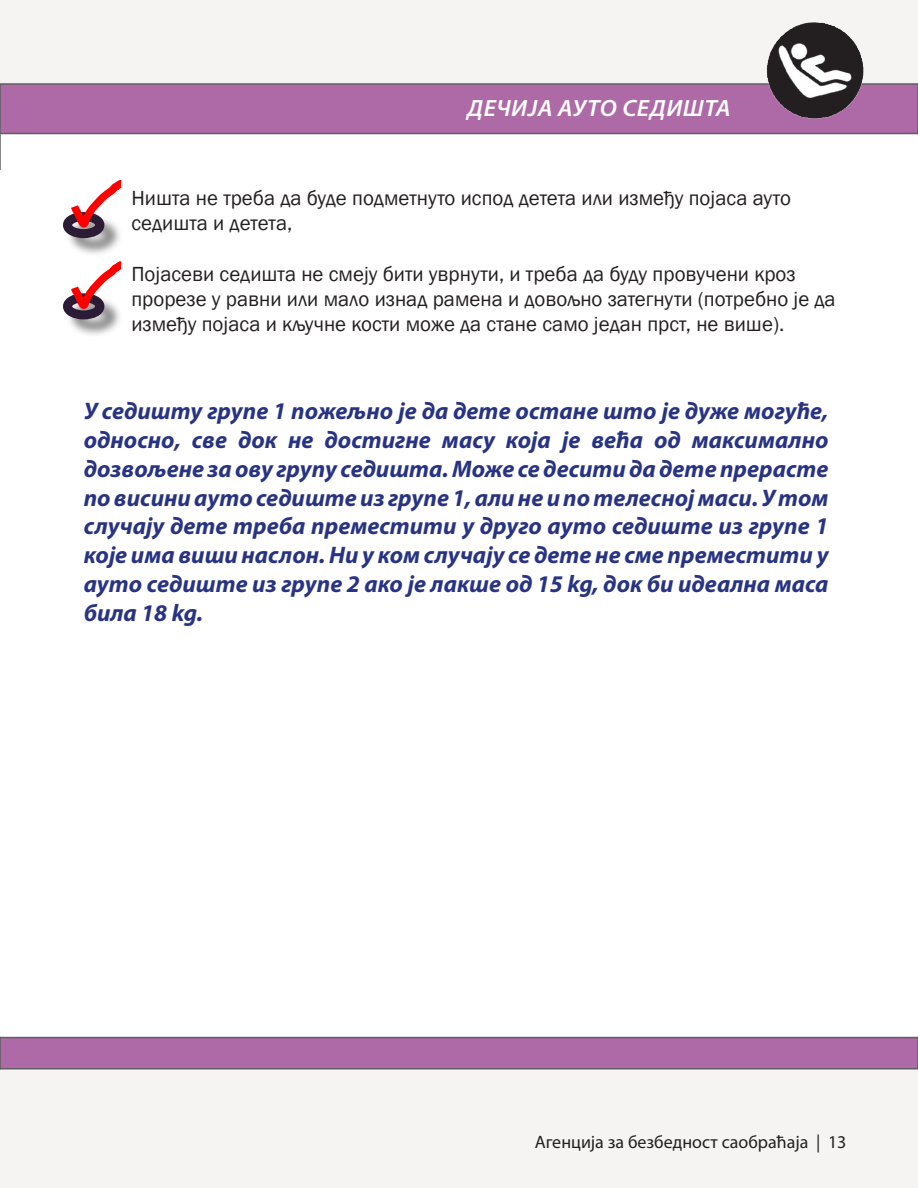
<style>
.page{position:relative;width:918px;height:1188px;background:#fff}
.page>*{position:absolute;margin:0;border:0;box-sizing:border-box;transform-origin:0 0}
.Pasus_u_boji{font:italic 700 24px/28.8px "Myriad Pro";color:#283383;text-align:justify}
.t1{font:italic 600 23.7px "Myriad Pro";letter-spacing:.02em;color:#fff;scale:1.05 1}
.Pasus{font:21px/25.2px "Franklin Gothic";color:#231f20}
.t2{font:18px "Myriad Pro";color:#231f20}
</style>
<div class="page">
<div style="left:0;top:0;width:918px;height:119px;background:#f5f4f3"></div>
<div style="left:0;top:83px;width:918px;height:51px;background:#ae69a7;border:2px solid #5f5f62"></div>
<hr style="left:0;top:0;width:1px;height:134px;background:#f5f4f3">
<svg style="left:0;top:134px;width:1px;height:36px"></svg>
<div style="left:0;top:1069px;width:918px;height:119px;background:#f5f4f3"></div>
<img style="left:766px;top:22px;width:98px;height:97px">
<div style="left:0;top:1037px;width:918px;height:33px;background:#ae69a7;border:2px solid #5f5f62"></div>
<div style="left:66px;top:215px;width:56px;height:41px;background:#231f20;opacity:.55"></div>
<div style="left:63px;top:212px;width:41px;height:26px;border:9px solid #2c1b34;border-radius:50%"></div>
<svg style="left:65px;top:180px;width:57px;height:50px"></svg>
<div style="left:66px;top:296px;width:56px;height:42px;background:#231f20;opacity:.55"></div>
<div style="left:63px;top:293px;width:41px;height:26px;border:9px solid #2c1b34;border-radius:50%"></div>
<svg style="left:65px;top:255px;width:57px;height:57px"></svg>
<p class="t1" style="left:468px;top:93px;width:252px">ДЕЧИЈА АУТО СЕДИШТА</p>
<p class="Pasus" style="left:131px;top:186px;width:661px">Ништа не треба да буде подметнуто испод детета или између појаса ауто седишта и детета,</p>
<p class="Pasus" style="left:131px;top:261px;width:706px">Појасеви седишта не смеју бити уврнути, и треба да буду провучени кроз прорезе у равни или мало изнад рамена и довољно затегнути (потребно је да између појаса и кључне кости може да стане само један прст, не више).</p>
<p class="Pasus_u_boji" style="left:84px;top:396px;width:746px">У седишту групе 1 пожељно је да дете остане што је дуже могуће, односно, све док не достигне масу која је већа од максимално дозвољене за ову групу седишта. Може се десити да дете прерасте по висини ауто седиште из групе 1, али не и по телесној маси. У том случају дете треба преместити у друго ауто седиште из групе 1 које има виши наслон. Ни у ком случају се дете не сме преместити у ауто седиште из групе 2 ако је лакше од 15 kg, док би идеална маса била 18 kg.</p>
<p class="t2" style="left:535px;top:1130px;width:313px">Агенција за безбедност саобраћаја | 13</p>
</div>
